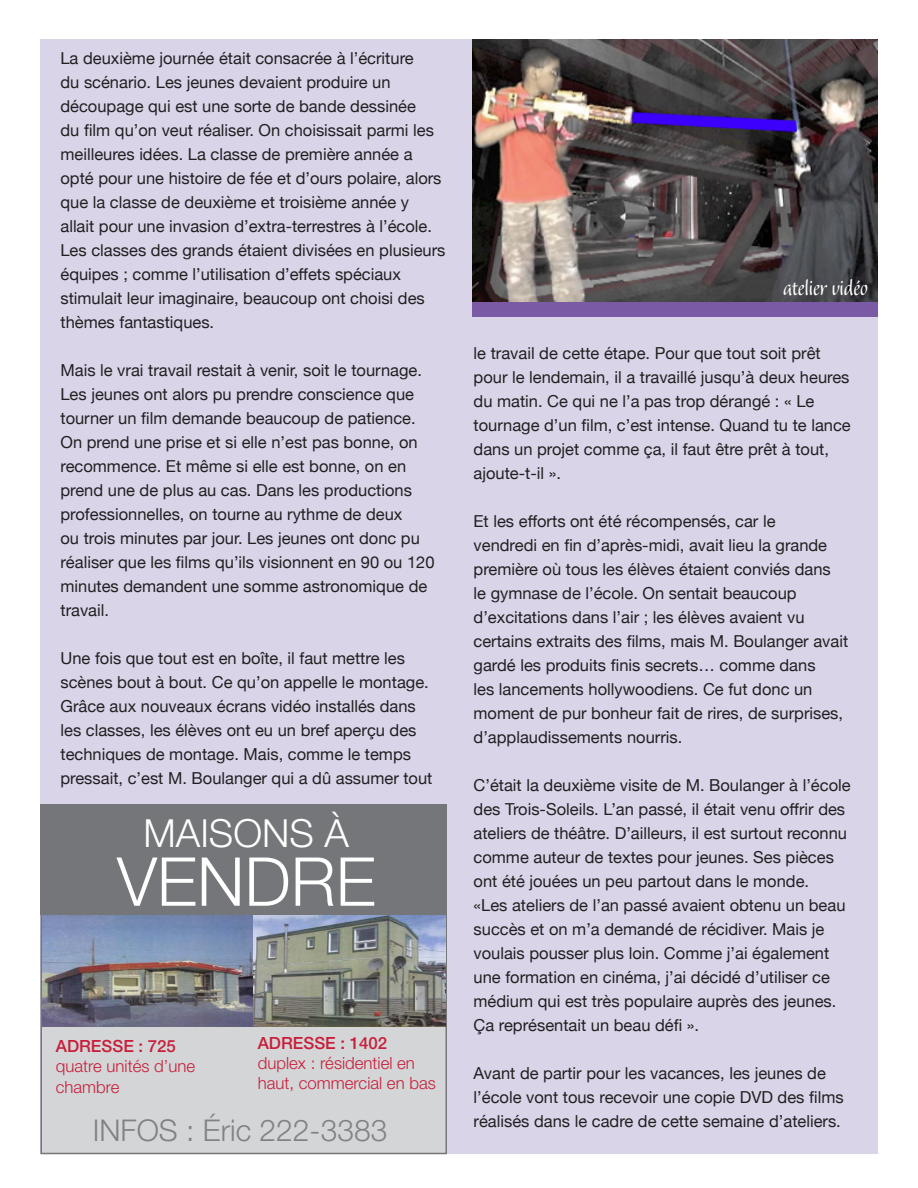
<style>
.page{position:relative;width:918px;height:1188px;background:#fff}
.page>*{position:absolute;margin:0;border:0;box-sizing:border-box;transform-origin:0 0}
.t1{font:300 67.5px "Helvetica Neue";color:#fff}
.t2{font:300 38.85px "Helvetica Neue";color:#fff}
.t3{font:300 30px "Helvetica Neue";color:#808285}
.t4{font:25.5px "Balzano Std";color:#fff}
.t5{font:300 16.8px/20.1px "Helvetica Neue";color:#c71f3a}
.t6{font:500 16.8px "Helvetica Neue";color:#c71f3a}
.t7{font:16.5px/24px "Helvetica Neue";color:#231f20}
</style>
<div class="page">
<div style="left:40px;top:40px;width:838px;height:1114px;background:#dad4e9"></div>
<div style="left:40px;top:804px;width:407px;height:350px;background:#d4d5d7;border:2px solid #757679"></div>
<div style="left:40px;top:804px;width:407px;height:111px;background:#757679"></div>
<img style="left:42px;top:915px;width:404px;height:112px">
<img style="left:472px;top:39px;width:406px;height:263px">
<div style="left:472px;top:302px;width:406px;height:15px;background:#7b5aa5"></div>
<p class="t7" style="left:60px;top:45px;width:387px">La deuxième journée était consacrée à l’écriture<br>du scénario. Les jeunes devaient produire un découpage qui est une sorte de bande dessinée<br>du film qu’on veut réaliser. On choisissait parmi les meilleures idées. La classe de première année a opté pour une histoire de fée et d’ours polaire, alors que la classe de deuxième et troisième année y allait pour une invasion d’extra-terrestres à l’école.<br>Les classes des grands étaient divisées en plusieurs équipes ; comme l’utilisation d’effets spéciaux stimulait leur imaginaire, beaucoup ont choisi des thèmes fantastiques.</p>
<p class="t7" style="left:60px;top:357px;width:376px">Mais le vrai travail restait à venir, soit le tournage.<br>Les jeunes ont alors pu prendre conscience que tourner un film demande beaucoup de patience.<br>On prend une prise et si elle n’est pas bonne, on recommence. Et même si elle est bonne, on en prend une de plus au cas. Dans les productions professionnelles, on tourne au rythme de deux<br>ou trois minutes par jour. Les jeunes ont donc pu réaliser que les films qu’ils visionnent en 90 ou 120 minutes demandent une somme astronomique de travail.</p>
<p class="t7" style="left:60px;top:645px;width:373px">Une fois que tout est en boîte, il faut mettre les scènes bout à bout. Ce qu’on appelle le montage.<br>Grâce aux nouveaux écrans vidéo installés dans les classes, les élèves ont eu un bref aperçu des techniques de montage. Mais, comme le temps pressait, c’est M. Boulanger qui a dû assumer tout</p>
<p class="t2" style="left:144px;top:810px;width:207px">MAISONS À</p>
<p class="t1" style="left:117px;top:840px;width:260px">VENDRE</p>
<p class="t6" style="left:56px;top:1036px;width:122px">ADRESSE : 725</p>
<p class="t5" style="left:56px;top:1056px;width:141px">quatre unités d’une chambre</p>
<p class="t6" style="left:258px;top:1033px;width:131px">ADRESSE : 1402</p>
<p class="t5" style="left:258px;top:1053px;width:180px">duplex : résidentiel en haut, commercial en bas</p>
<p class="t3" style="left:93px;top:1112px;width:296px">INFOS : Éric 222-3383</p>
<p class="t4" style="left:783px;top:276px;width:86px">atelier vidéo</p>
<p class="t7" style="left:474px;top:340px;width:379px">le travail de cette étape. Pour que tout soit prêt pour le lendemain, il a travaillé jusqu’à deux heures du matin. Ce qui ne l’a pas trop dérangé : « Le tournage d’un film, c’est intense. Quand tu te lance dans un projet comme ça, il faut être prêt à tout, ajoute-t-il ».</p>
<p class="t7" style="left:474px;top:508px;width:376px">Et les efforts ont été récompensés, car le<br>vendredi en fin d’après-midi, avait lieu la grande première où tous les élèves étaient conviés dans<br>le gymnase de l’école. On sentait beaucoup d’excitations dans l’air ; les élèves avaient vu certains extraits des films, mais M. Boulanger avait gardé les produits finis secrets… comme dans<br>les lancements hollywoodiens. Ce fut donc un moment de pur bonheur fait de rires, de surprises, d’applaudissements nourris.</p>
<p class="t7" style="left:474px;top:772px;width:379px">C’était la deuxième visite de M. Boulanger à l’école des Trois-Soleils. L’an passé, il était venu offrir des ateliers de théâtre. D’ailleurs, il est surtout reconnu comme auteur de textes pour jeunes. Ses pièces ont été jouées un peu partout dans le monde.<br>«Les ateliers de l’an passé avaient obtenu un beau succès et on m’a demandé de récidiver. Mais je voulais pousser plus loin. Comme j’ai également une formation en cinéma, j’ai décidé d’utiliser ce médium qui est très populaire auprès des jeunes.<br>Ça représentait un beau défi ».</p>
<p class="t7" style="left:474px;top:1060px;width:372px">Avant de partir pour les vacances, les jeunes de l’école vont tous recevoir une copie DVD des films réalisés dans le cadre de cette semaine d’ateliers.</p>
</div>
